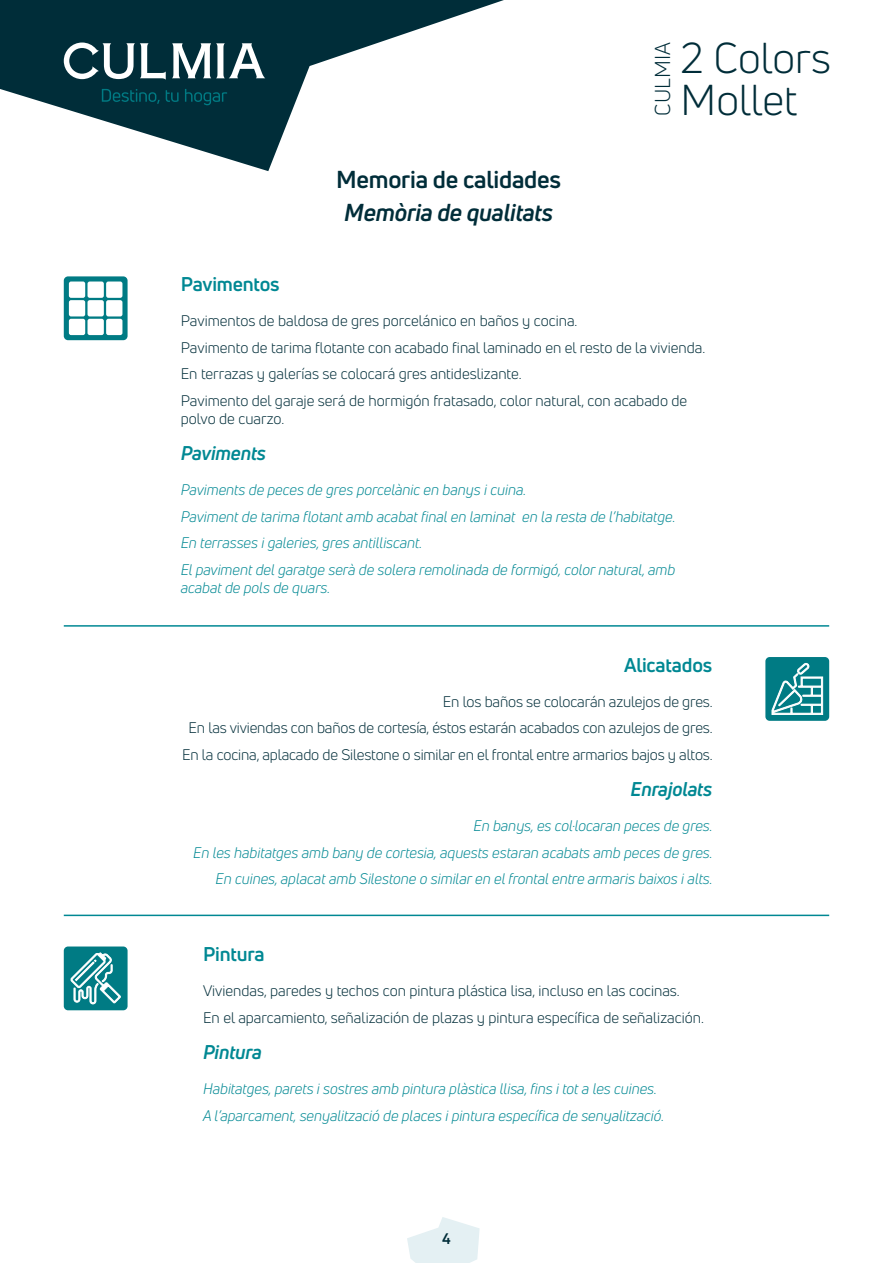
<style>
.page{position:relative;width:893px;height:1263px;background:#fff}
.page>*{position:absolute;margin:0;border:0;box-sizing:border-box;transform-origin:0 0}
.t1{font:42.3px/41.4px "Uni Neue";color:#002d39}
.t2{font:700 24px "Uni Neue";letter-spacing:-.01em;color:#002d39}
.t3{font:italic 700 24px "Uni Neue";letter-spacing:-.01em;color:#002d39}
.t4{font:21.15px "Uni Neue";color:#002d39}
.t5{font:700 19.5px "Uni Neue";letter-spacing:-.01em;color:#008893}
.t6{font:italic 700 19.5px "Uni Neue";letter-spacing:-.01em;color:#008893}
.t7{font:15px/26.5px "Uni Neue";color:#002d39}
.t8{font:italic 15px/26.5px "Uni Neue";color:#008893}
.t9{font:700 15px "Uni Neue";color:#002d39}
</style>
<div class="page">
<svg style="left:0;top:0;width:504px;height:171px"></svg>
<svg style="left:407px;top:1217px;width:73px;height:46px"></svg>
<svg style="left:172px;top:43px;width:93px;height:35px"></svg>
<svg style="left:64px;top:43px;width:102px;height:37px"></svg>
<svg style="left:102px;top:89px;width:125px;height:16px;background:#003e49"></svg>
<svg style="left:64px;top:276px;width:64px;height:64px;background:#14858d"></svg>
<div style="left:70px;top:282px;width:14px;height:15px;background:#fff"></div>
<div style="left:69px;top:281px;width:16px;height:17px;border:2px solid #fff"></div>
<div style="left:70px;top:320px;width:14px;height:14px;background:#fff"></div>
<div style="left:69px;top:319px;width:16px;height:16px;border:2px solid #fff"></div>
<div style="left:88px;top:320px;width:15px;height:14px;background:#fff"></div>
<div style="left:88px;top:319px;width:16px;height:16px;border:2px solid #fff"></div>
<div style="left:107px;top:320px;width:15px;height:14px;background:#fff"></div>
<div style="left:106px;top:319px;width:16px;height:16px;border:2px solid #fff"></div>
<div style="left:88px;top:282px;width:15px;height:15px;background:#fff"></div>
<div style="left:88px;top:281px;width:16px;height:17px;border:2px solid #fff"></div>
<div style="left:107px;top:282px;width:15px;height:15px;background:#fff"></div>
<div style="left:106px;top:281px;width:16px;height:17px;border:2px solid #fff"></div>
<div style="left:70px;top:301px;width:14px;height:14px;background:#fff"></div>
<div style="left:69px;top:300px;width:16px;height:16px;border:2px solid #fff"></div>
<div style="left:88px;top:301px;width:15px;height:14px;background:#fff"></div>
<div style="left:88px;top:300px;width:16px;height:16px;border:2px solid #fff"></div>
<div style="left:107px;top:301px;width:15px;height:14px;background:#fff"></div>
<div style="left:106px;top:300px;width:16px;height:16px;border:2px solid #fff"></div>
<hr style="left:64px;top:625px;width:765px;height:2px;background:#008893">
<div style="left:765px;top:657px;width:64px;height:64px;background:#007b84;border-radius:4px"></div>
<svg style="left:771px;top:663px;width:52px;height:52px"></svg>
<hr style="left:64px;top:915px;width:765px;height:1px;background:#008893">
<div style="left:64px;top:946px;width:64px;height:64px;background:#007b84;border-radius:4px"></div>
<svg style="left:70px;top:952px;width:51px;height:53px"></svg>
<h2 class="t2" style="left:336px;top:164px;width:226px">Memoria de calidades</h2>
<h2 class="t3" style="left:344px;top:198px;width:210px">Memòria de qualitats</h2>
<h3 class="t4" style="left:650px;top:116px;width:74px;rotate:-90deg">CULMIA</h3>
<h1 class="t1" style="left:681px;top:37px;width:152px">2 Colors<br>Mollet</h1>
<h3 class="t5" style="left:181px;top:272px;width:100px">Pavimentos</h3>
<p class="t7" style="left:181px;top:307px;width:526px">Pavimentos de baldosa de gres porcelánico en baños y cocina.<br>Pavimento de tarima flotante con acabado final laminado en el resto de la vivienda.<br>En terrazas y galerías se colocará gres antideslizante.<br>Pavimento del garaje será de hormigón fratasado, color natural, con acabado de</p>
<p class="t7" style="left:181px;top:405px;width:105px">polvo de cuarzo.</p>
<h3 class="t6" style="left:181px;top:441px;width:87px">Paviments</h3>
<p class="t8" style="left:181px;top:476px;width:496px">Paviments de peces de gres porcelànic en banys i cuina.<br>Paviment de tarima flotant amb acabat final en laminat en la resta de l’habitatge.<br>En terrasses i galeries, gres antilliscant.<br>El paviment del garatge serà de solera remolinada de formigó, color natural, amb</p>
<p class="t8" style="left:181px;top:574px;width:151px">acabat de pols de quars.</p>
<h3 class="t5" style="left:624px;top:652px;width:90px">Alicatados</h3>
<p class="t7" style="left:182px;top:688px;width:532px;text-align:right">En los baños se colocarán azulejos de gres.<br>En las viviendas con baños de cortesía, éstos estarán acabados con azulejos de gres.<br>En la cocina, aplacado de Silestone o similar en el frontal entre armarios bajos y altos.</p>
<h3 class="t6" style="left:631px;top:777px;width:83px">Enrajolats</h3>
<p class="t8" style="left:193px;top:812px;width:521px;text-align:right">En banys, es col·locaran peces de gres.<br>En les habitatges amb bany de cortesia, aquests estaran acabats amb peces de gres.<br>En cuines, aplacat amb Silestone o similar en el frontal entre armaris baixos i alts.</p>
<h3 class="t5" style="left:203px;top:942px;width:63px">Pintura</h3>
<p class="t7" style="left:203px;top:977px;width:502px">Viviendas, paredes y techos con pintura plástica lisa, incluso en las cocinas.<br>En el aparcamiento, señalización de plazas y pintura específica de señalización.</p>
<h3 class="t6" style="left:203px;top:1040px;width:60px">Pintura</h3>
<p class="t8" style="left:203px;top:1075px;width:463px">Habitatges, parets i sostres amb pintura plàstica llisa, fins i tot a les cuines.<br>A l’aparcament, senyalització de places i pintura específica de senyalització.</p>
<p class="t9" style="left:442px;top:1229px;width:10px">4</p>
</div>
